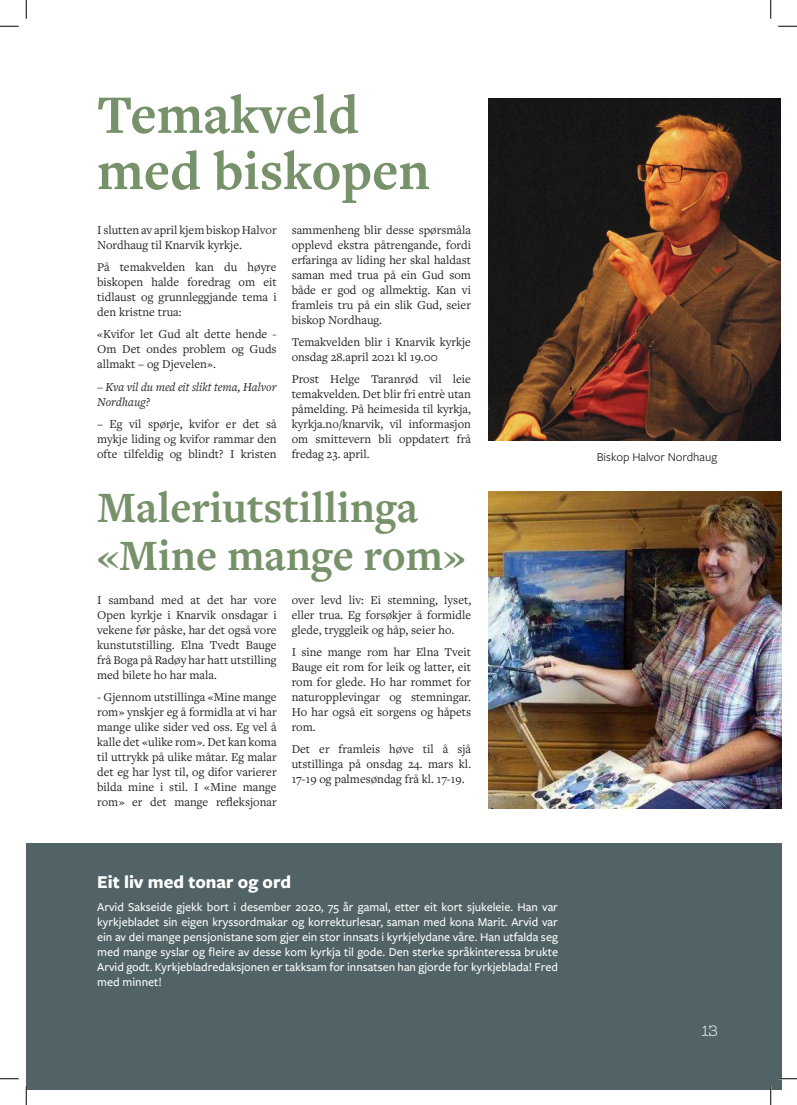
<style>
.page{position:relative;width:797px;height:1105px;background:#fff}
.page>*{position:absolute;margin:0;border:0;box-sizing:border-box;transform-origin:0 0}
.Artikkel_tittel{font:700 56.25px/56.2px "Freight Text Pro";color:#77916a}
.Artikkel_tittel-2{font:700 45px "Freight Text Pro";color:#77916a}
.Undertittel{font:700 18.75px "Freight Sans Pro";color:#fff}
.Brødtekst{font:12.5px/15px "Freight Text Pro";color:#231f20;text-align:justify}
.Bildetekst{font:500 12.5px/15px "Freight Sans Pro";color:#fff;text-align:justify}
.Brødtekst-2{font:italic 12.5px/15px "Freight Text Pro";color:#231f20}
.Bildetekst-2{font:12.5px "Freight Sans Pro";color:#231f20}
.t1{font:12.5px "Maritime Champion";color:#fff}
</style>
<div class="page">
<div style="left:26px;top:843px;width:755px;height:246px;background:#516366"></div>
<img style="left:489px;top:98px;width:292px;height:343px">
<img style="left:489px;top:491px;width:292px;height:317px">
<svg style="left:0;top:25px;width:19px;height:2px"></svg>
<svg style="left:778px;top:25px;width:19px;height:2px"></svg>
<svg style="left:0;top:1078px;width:19px;height:1px"></svg>
<svg style="left:779px;top:1078px;width:18px;height:1px"></svg>
<svg style="left:25px;top:0;width:2px;height:19px"></svg>
<svg style="left:25px;top:1086px;width:2px;height:19px"></svg>
<svg style="left:770px;top:0;width:1px;height:19px"></svg>
<svg style="left:770px;top:1086px;width:1px;height:19px"></svg>
<p class="Artikkel_tittel" style="left:97px;top:85px;width:334px">Temakveld med biskopen</p>
<p class="Brødtekst" style="left:97px;top:222px;width:181px">I slutten av april kjem biskop Halvor<br>Nordhaug til Knarvik kyrkje.</p>
<p class="Brødtekst" style="left:97px;top:259px;width:181px">På temakvelden kan du høyre biskopen halde foredrag om eit tidlaust og grunnleggjande tema i den kristne trua:</p>
<p class="Brødtekst" style="left:97px;top:326px;width:181px">«Kvifor let Gud alt dette hende - Om Det ondes problem og Guds allmakt – og Djevelen».</p>
<p class="Brødtekst-2" style="left:97px;top:379px;width:181px">– Kva vil du med eit slikt tema, Halvor<br>Nordhaug?</p>
<p class="Brødtekst" style="left:97px;top:416px;width:181px">– Eg vil spørje, kvifor er det så mykje liding og kvifor rammar den ofte tilfeldig og blindt? I kristen</p>
<p class="Brødtekst" style="left:292px;top:222px;width:181px">sammenheng blir desse spørsmåla opplevd ekstra påtrengande, fordi erfaringa av liding her skal haldast saman med trua på ein Gud som både er god og allmektig. Kan vi framleis tru på ein slik Gud, seier biskop Nordhaug.</p>
<p class="Brødtekst" style="left:292px;top:334px;width:181px">Temakvelden blir i Knarvik kyrkje onsdag 28.april 2021 kl 19.00</p>
<p class="Brødtekst" style="left:292px;top:371px;width:181px">Prost Helge Taranrød vil leie temakvelden. Det blir fri entrè utan påmelding. På heimesida til kyrkja, kyrkja.no/knarvik, vil informasjon om smittevern bli oppdatert frå fredag 23. april.</p>
<p class="Artikkel_tittel-2" style="left:97px;top:478px;width:322px">Maleriutstillinga</p>
<p class="Artikkel_tittel-2" style="left:97px;top:525px;width:369px">«Mine mange rom»</p>
<p class="Brødtekst" style="left:97px;top:592px;width:181px">I samband med at det har vore Open kyrkje i Knarvik onsdagar i vekene før påske, har det også vore kunstutstilling. Elna Tvedt Bauge frå Boga på Radøy har hatt utstilling med bilete ho har mala.</p>
<p class="Brødtekst" style="left:97px;top:689px;width:181px">- Gjennom utstillinga «Mine mange rom» ynskjer eg å formidla at vi har mange ulike sider ved oss. Eg vel å kalle det «ulike rom». Det kan koma til uttrykk på ulike måtar. Eg malar det eg har lyst til, og difor varierer bilda mine i stil. I «Mine mange rom» er det mange refleksjonar</p>
<p class="Brødtekst" style="left:292px;top:592px;width:181px">over levd liv: Ei stemning, lyset, eller trua. Eg forsøkjer å formidle glede, tryggleik og håp, seier ho.</p>
<p class="Brødtekst" style="left:292px;top:644px;width:181px">I sine mange rom har Elna Tveit Bauge eit rom for leik og latter, eit rom for glede. Ho har rommet for naturopplevingar og stemningar.<br>Ho har også eit sorgens og håpets rom.</p>
<p class="Brødtekst" style="left:292px;top:741px;width:181px">Det er framleis høve til å sjå utstillinga på onsdag 24. mars kl.<br>17-19 og palmesøndag frå kl. 17-19.</p>
<p class="Undertittel" style="left:97px;top:868px;width:195px">Eit liv med tonar og ord</p>
<p class="Bildetekst" style="left:97px;top:899px;width:462px">Arvid Sakseide gjekk bort i desember 2020, 75 år gamal, etter eit kort sjukeleie. Han var kyrkjebladet sin eigen kryssordmakar og korrekturlesar, saman med kona Marit. Arvid var ein av dei mange pensjonistane som gjer ein stor innsats i kyrkjelydane våre. Han utfalda seg med mange syslar og fleire av desse kom kyrkja til gode. Den sterke språkinteressa brukte Arvid godt. Kyrkjebladredaksjonen er takksam for innsatsen han gjorde for kyrkjeblada! Fred med minnet!</p>
<p class="Bildetekst-2" style="left:596px;top:449px;width:122px">Biskop Halvor Nordhaug</p>
<p class="t1" style="left:701px;top:1021px;width:17px">13</p>
</div>
